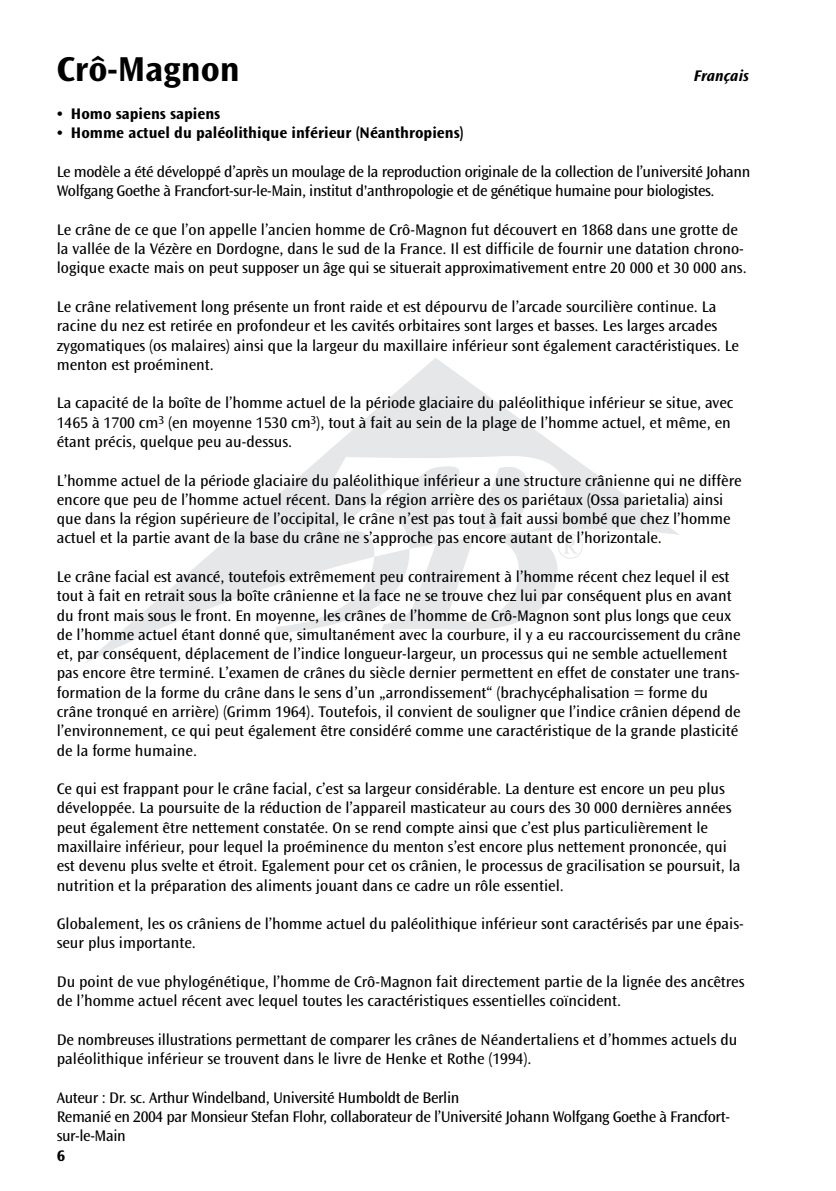
<style>
.page{position:relative;width:836px;height:1191px;background:#fff}
.page>*{position:absolute;margin:0;border:0;box-sizing:border-box;transform-origin:0 0}
.t1{font:36.2px "Perpetua";color:#e6e7e8}
.t2{font:700 36px "Ocean Sans Std";color:#000}
.t3{font:16px/19.2px "Ocean Sans Std";color:#000}
.t4{font:16px/19.2px "Ocean Sans Std";letter-spacing:-.025em;color:#000}
.t5{font:700 16px "Ocean Sans Std";color:#000}
.t6{font:italic 700 16px "Ocean Sans Std";color:#000}
</style>
<div class="page">
<svg style="left:84px;top:358px;width:595px;height:306px"></svg>
<svg style="left:276px;top:456px;width:289px;height:177px"></svg>
<h2 class="t2" style="left:57px;top:49px;width:184px">Crô-Magnon</h2>
<p class="t6" style="left:693px;top:66px;width:57px">Français</p>
<p class="t5" style="left:57px;top:105px;width:165px">• Homo sapiens sapiens</p>
<p class="t5" style="left:57px;top:124px;width:408px">• Homme actuel du paléolithique inférieur (Néanthropiens)</p>
<p class="t4" style="left:57px;top:162px;width:694px">Le modèle a été développé d’après un moulage de la reproduction originale de la collection de l’université Johann<br>Wolfgang Goethe à Francfort-sur-le-Main, institut d'anthropologie et de génétique humaine pour biologistes.</p>
<p class="t3" style="left:57px;top:220px;width:691px">Le crâne de ce que l’on appelle l’ancien homme de Crô-Magnon fut découvert en 1868 dans une grotte de la vallée de la Vézère en Dordogne, dans le sud de la France. Il est difficile de fournir une datation chrono&shy;logique exacte mais on peut supposer un âge qui se situerait approximativement entre 20 000 et 30 000 ans.</p>
<p class="t3" style="left:57px;top:297px;width:683px">Le crâne relativement long présente un front raide et est dépourvu de l’arcade sourcilière continue. La racine du nez est retirée en profondeur et les cavités orbitaires sont larges et basses. Les larges arcades zygomatiques (os malaires) ainsi que la largeur du maxillaire inférieur sont également caractéristiques. Le menton est proéminent.</p>
<p class="t3" style="left:57px;top:394px;width:677px">La capacité de la boîte de l’homme actuel de la période glaciaire du paléolithique inférieur se situe, avec<br>1465 à 1700 cm<sup>3</sup> (en moyenne 1530 cm<sup>3</sup>), tout à fait au sein de la plage de l’homme actuel, et même, en étant précis, quelque peu au-dessus.</p>
<p class="t3" style="left:57px;top:471px;width:686px">L’homme actuel de la période glaciaire du paléolithique inférieur a une structure crânienne qui ne diffère encore que peu de l’homme actuel récent. Dans la région arrière des os pariétaux (Ossa parietalia) ainsi que dans la région supérieure de l’occipital, le crâne n’est pas tout à fait aussi bombé que chez l’homme actuel et la partie avant de la base du crâne ne s’approche pas encore autant de l’horizontale.</p>
<p class="t3" style="left:57px;top:567px;width:685px">Le crâne facial est avancé, toutefois extrêmement peu contrairement à l’homme récent chez lequel il est tout à fait en retrait sous la boîte crânienne et la face ne se trouve chez lui par conséquent plus en avant du front mais sous le front. En moyenne, les crânes de l’homme de Crô-Magnon sont plus longs que ceux de l’homme actuel étant donné que, simultanément avec la courbure, il y a eu raccourcissement du crâne et, par conséquent, déplacement de l’indice longueur-largeur, un processus qui ne semble actuellement pas encore être terminé. L’examen de crânes du siècle dernier permettent en effet de constater une trans&shy;formation de la forme du crâne dans le sens d’un „arrondissement“ (brachycéphalisation = forme du crâne tronqué en arrière) (Grimm 1964). Toutefois, il convient de souligner que l’indice crânien dépend de l’environnement, ce qui peut également être considéré comme une caractéristique de la grande plasticité de la forme humaine.</p>
<p class="t3" style="left:57px;top:779px;width:685px">Ce qui est frappant pour le crâne facial, c’est sa largeur considérable. La denture est encore un peu plus développée. La poursuite de la réduction de l’appareil masticateur au cours des 30 000 dernières années peut également être nettement constatée. On se rend compte ainsi que c’est plus particulièrement le maxillaire inférieur, pour lequel la proéminence du menton s’est encore plus nettement prononcée, qui est devenu plus svelte et étroit. Egalement pour cet os crânien, le processus de gracilisation se poursuit, la nutrition et la préparation des aliments jouant dans ce cadre un rôle essentiel.</p>
<p class="t3" style="left:57px;top:914px;width:688px">Globalement, les os crâniens de l’homme actuel du paléolithique inférieur sont caractérisés par une épais&shy;seur plus importante.</p>
<p class="t3" style="left:57px;top:972px;width:688px">Du point de vue phylogénétique, l’homme de Crô-Magnon fait directement partie de la lignée des ancêtres de l’homme actuel récent avec lequel toutes les caractéristiques essentielles coïncident.</p>
<p class="t3" style="left:57px;top:1030px;width:681px">De nombreuses illustrations permettant de comparer les crânes de Néandertaliens et d’hommes actuels du paléolithique inférieur se trouvent dans le livre de Henke et Rothe (1994).</p>
<p class="t4" style="left:57px;top:1088px;width:674px">Auteur : Dr. sc. Arthur Windelband, Université Humboldt de Berlin<br>Remanié en 2004 par Monsieur Stefan Flohr, collaborateur de l’Université Johann Wolfgang Goethe à Francfort&shy;sur-le-Main</p>
<h1 class="t1" style="left:556px;top:529px;width:29px">®</h1>
<p class="t5" style="left:57px;top:1146px;width:10px">6</p>
</div>
